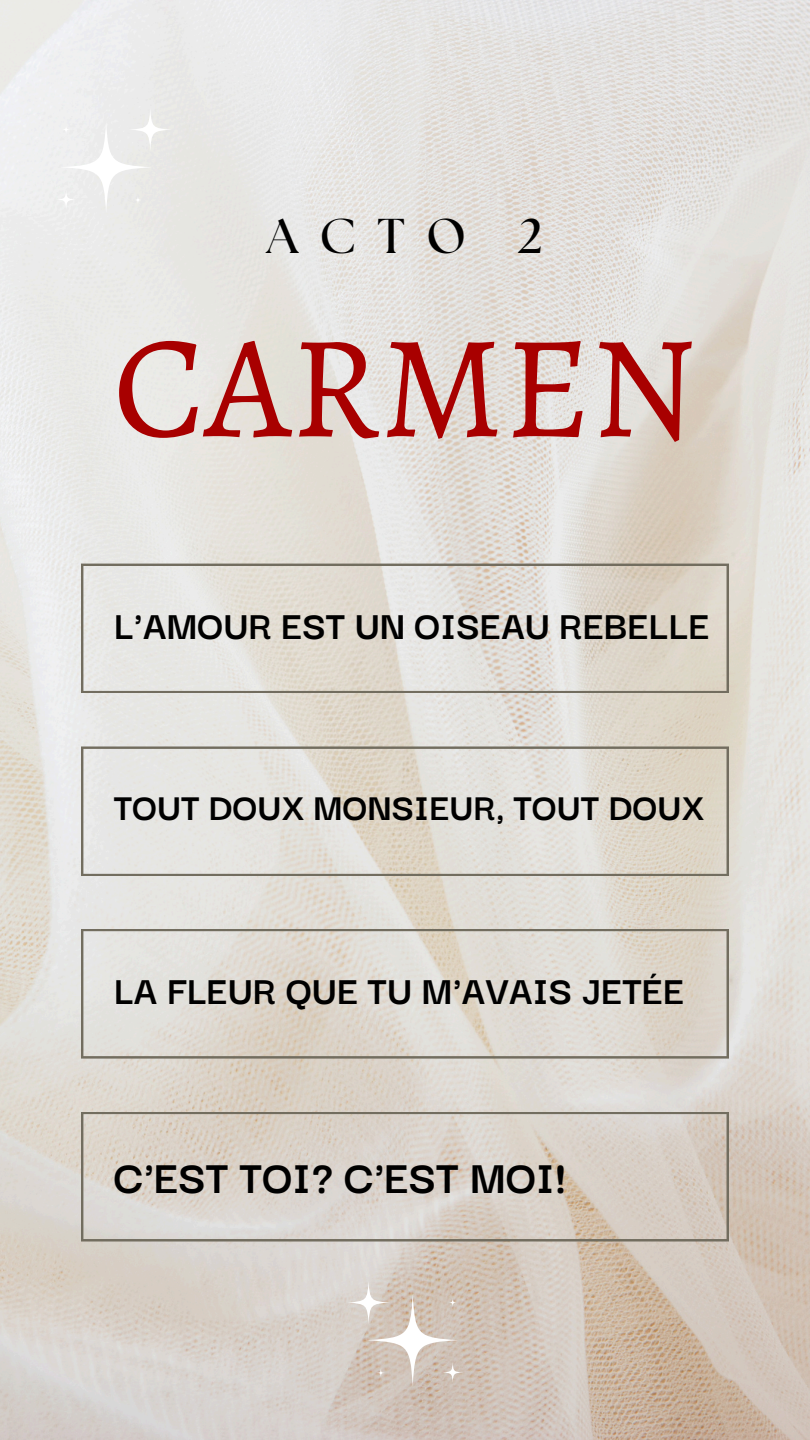
<style>
.page{position:relative;width:810px;height:1440px;background:#fff}
.page>*{position:absolute;margin:0;border:0;box-sizing:border-box;transform-origin:0 0}
.t1{font:146.7px "Alegreya SC";color:#a80000}
.t2{font:700 49.2px "Darker Grotesque";color:#000}
.t3{font:700 48.8px "The Seasons";color:#000}
.t4{font:700 42.2px "Darker Grotesque";color:#000}
.t5{font:700 40.2px "Darker Grotesque";color:#000}
</style>
<div class="page">
<img style="left:0;top:0;width:810px;height:1440px">
<svg style="left:81px;top:564px;width:648px;height:129px;background:#ddd9d1"></svg>
<svg style="left:81px;top:929px;width:648px;height:130px;background:#dad5cc"></svg>
<svg style="left:81px;top:746px;width:648px;height:130px;background:#ddd9d1"></svg>
<svg style="left:81px;top:1112px;width:648px;height:130px;background:#d5cdc4"></svg>
<svg style="left:56px;top:108px;width:116px;height:105px"></svg>
<svg style="left:347px;top:1281px;width:116px;height:105px;background:#d5c9be"></svg>
<h2 class="t3" style="left:267px;top:214px;width:278px">ACTO 2</h2>
<p class="t1" style="left:113px;top:287px;width:585px">CARMEN</p>
<p class="t4" style="left:114px;top:594px;width:597px">L'AMOUR EST UN OISEAU REBELLE</p>
<p class="t5" style="left:114px;top:777px;width:592px">TOUT DOUX MONSIEUR, TOUT DOUX</p>
<h2 class="t4" style="left:114px;top:960px;width:572px">LA FLEUR QUE TU M'AVAIS JETÉE</h2>
<p class="t2" style="left:114px;top:1141px;width:453px">C'EST TOI? C'EST MOI!</p>
</div>
